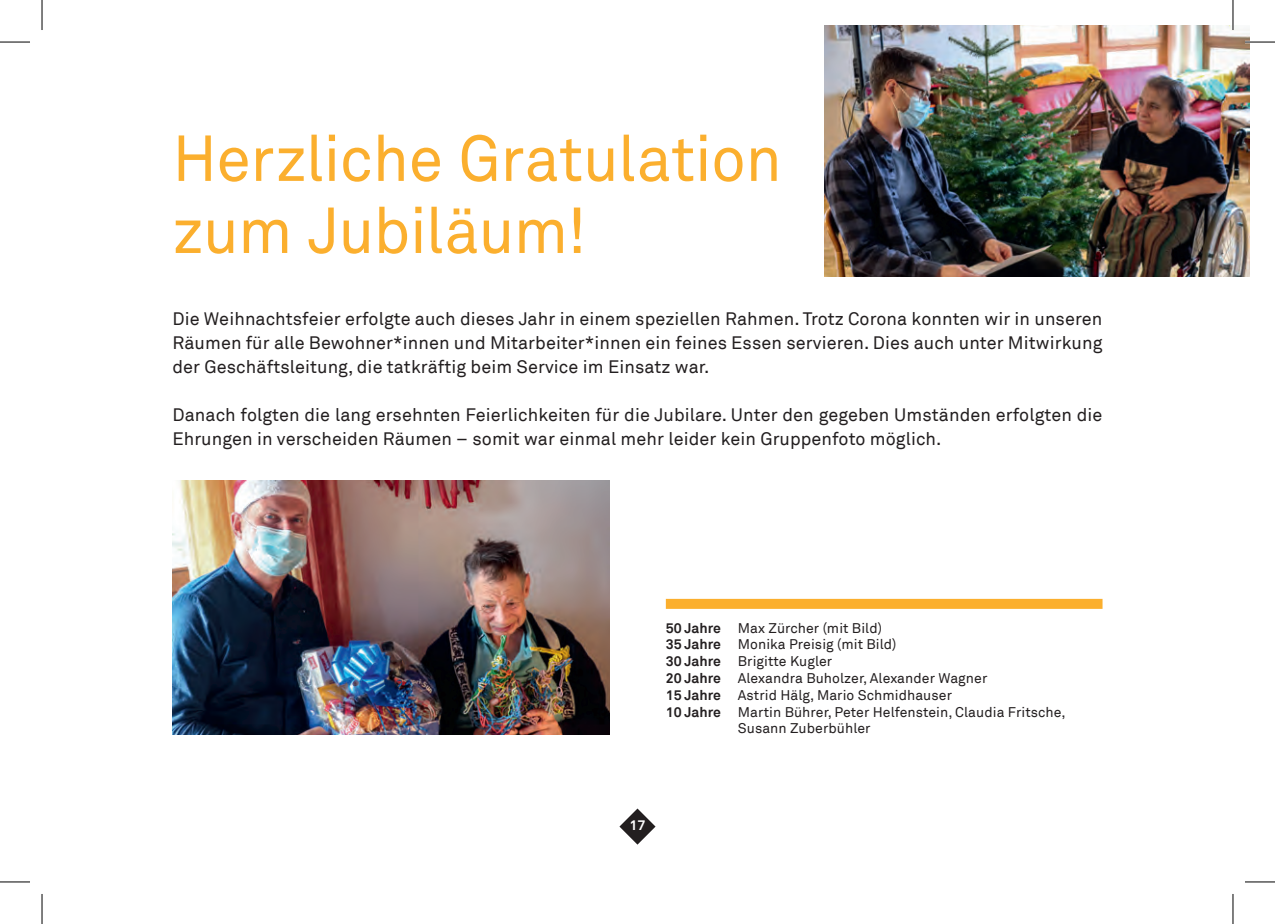
<style>
.page{position:relative;width:1275px;height:924px;background:#fff}
.page>*{position:absolute;margin:0;border:0;box-sizing:border-box;transform-origin:0 0}
.t1{font:64px/72px "Akkurat";letter-spacing:-.005em;color:#fbaf2e}
.t2{font:18px/24px "Akkurat";letter-spacing:.005em;color:#231f20;text-align:justify}
.t3{font:14px "Akkurat";letter-spacing:.005em;color:#231f20}
.t4{font:700 14px "Akkurat";color:#fff}
.s1{font-weight:700}
</style>
<div class="page">
<svg style="left:619px;top:808px;width:36px;height:36px"></svg>
<img style="left:824px;top:25px;width:426px;height:252px">
<img style="left:172px;top:480px;width:437px;height:254px">
<div style="left:666px;top:598px;width:436px;height:10px;background:#fbaf2e"></div>
<hr style="left:1245px;top:41px;width:30px;height:2px;background:#fff">
<hr style="left:1231px;top:0;width:3px;height:30px;background:#fff">
<hr style="left:0;top:42px;width:30px;height:1px;background:#000">
<hr style="left:1245px;top:42px;width:30px;height:1px;background:#000">
<hr style="left:0;top:881px;width:30px;height:1px;background:#000">
<hr style="left:1245px;top:881px;width:30px;height:1px;background:#000">
<hr style="left:42px;top:0;width:1px;height:30px;background:#000">
<hr style="left:42px;top:893px;width:1px;height:30px;background:#000">
<hr style="left:1232px;top:0;width:1px;height:30px;background:#000">
<hr style="left:1232px;top:893px;width:1px;height:30px;background:#000">
<h1 class="t1" style="left:172px;top:124px;width:611px">Herzliche Gratulation zum Jubiläum!</h1>
<p class="t2" style="left:172px;top:307px;width:931px">Die Weihnachtsfeier erfolgte auch dieses Jahr in einem speziellen Rahmen. Trotz Corona konnten wir in unseren Räumen für alle Bewohner*innen und Mitarbeiter*innen ein feines Essen servieren. Dies auch unter Mitwirkung der Geschäftsleitung, die tatkräftig beim Service im Einsatz war.</p>
<p class="t2" style="left:172px;top:403px;width:931px">Danach folgten die lang ersehnten Feierlichkeiten für die Jubilare. Unter den gegeben Umständen erfolgten die<br>Ehrungen in verscheiden Räumen – somit war einmal mehr leider kein Gruppenfoto möglich.</p>
<p class="t3" style="left:666px;top:619px;width:218px"><span class="s1">50 Jahre</span> Max Zürcher (mit Bild)</p>
<p class="t3" style="left:666px;top:636px;width:232px"><span class="s1">35 Jahre</span> Monika Preisig (mit Bild)</p>
<p class="t3" style="left:666px;top:652px;width:168px"><span class="s1">30 Jahre</span> Brigitte Kugler</p>
<p class="t3" style="left:666px;top:669px;width:323px"><span class="s1">20 Jahre</span> Alexandra Buholzer, Alexander Wagner</p>
<p class="t3" style="left:666px;top:686px;width:288px"><span class="s1">15 Jahre</span> Astrid Hälg, Mario Schmidhauser</p>
<p class="t3" style="left:666px;top:703px;width:401px"><span class="s1">10 Jahre</span> Martin Bührer, Peter Helfenstein, Claudia Fritsche,</p>
<p class="t3" style="left:738px;top:720px;width:134px">Susann Zuberbühler</p>
<p class="t4" style="left:629px;top:816px;width:17px">17</p>
</div>
